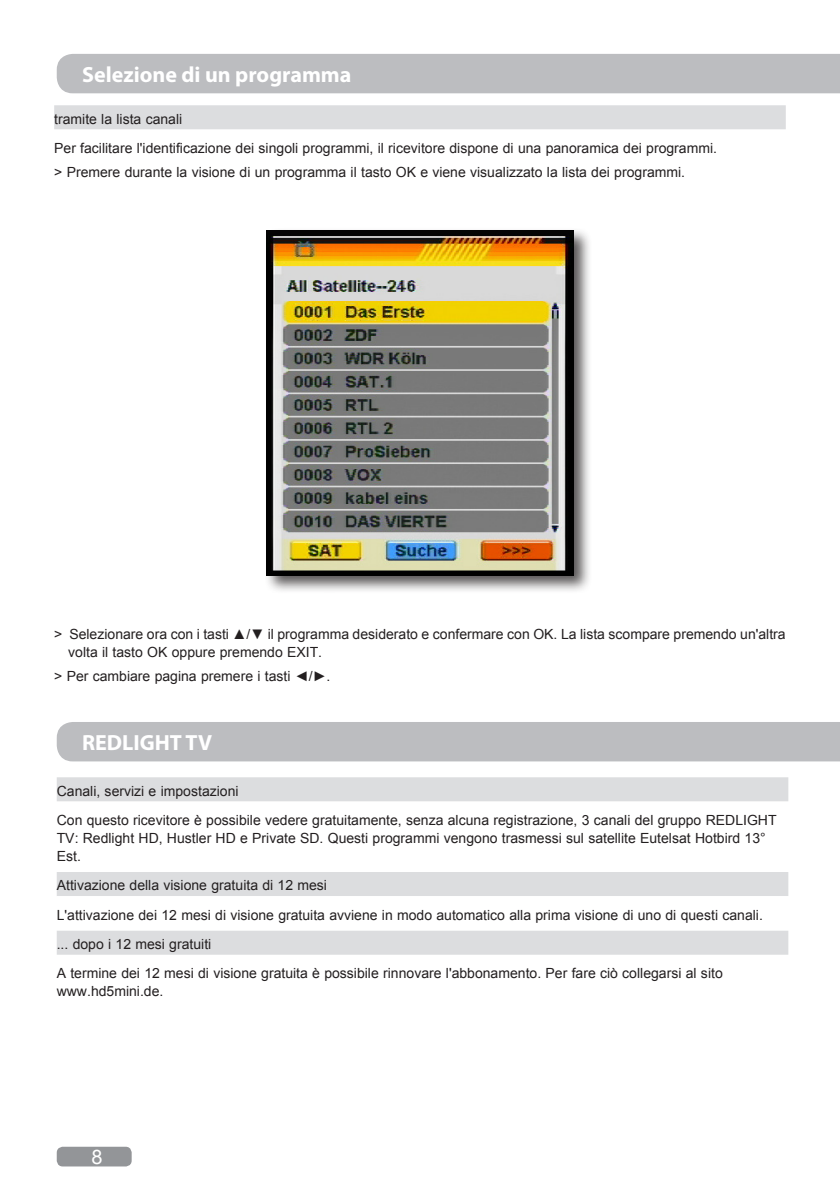
<style>
.page{position:relative;width:840px;height:1191px;background:#fff}
.page>*{position:absolute;margin:0;border:0;box-sizing:border-box;transform-origin:0 0}
.t1{font:700 22px "Myriad Pro";color:#fff}
.t2{font:20px "Arial";color:#fff}
.Über_Unterkapitel{font:14px/18px "Arial";color:#231f20}
</style>
<div class="page">
<div style="left:57px;top:1146px;width:75px;height:20px;background:#939598;border-radius:6px"></div>
<div style="left:57px;top:54px;width:782px;height:39px;background:#bcbdc0"></div>
<div style="left:57px;top:722px;width:782px;height:39px;background:#bcbdc0"></div>
<div style="left:54px;top:105px;width:731px;height:24px;background:#dcdddf"></div>
<div style="left:263px;top:227px;width:329px;height:367px;background:#231f20;opacity:.75"></div>
<img style="left:266px;top:230px;width:307px;height:345px">
<div style="left:57px;top:777px;width:730px;height:24px;background:#dcdddf"></div>
<div style="left:57px;top:872px;width:730px;height:24px;background:#dcdddf"></div>
<div style="left:57px;top:930px;width:730px;height:24px;background:#dcdddf"></div>
<p class="t1" style="left:82px;top:60px;width:271px">Selezione di un programma</p>
<p class="Über_Unterkapitel" style="left:54px;top:110px;width:129px">tramite la lista canali</p>
<p class="Über_Unterkapitel" style="left:54px;top:139px;width:664px">Per facilitare l'identificazione dei singoli programmi, il ricevitore dispone di una panoramica dei programmi.</p>
<p class="Über_Unterkapitel" style="left:54px;top:163px;width:632px">&gt; Premere durante la visione di un programma il tasto OK e viene visualizzato la lista dei programmi.</p>
<p class="Über_Unterkapitel" style="left:68px;top:625px;width:718px;text-indent:-14px">&gt; Selezionare ora con i tasti ▲/▼ il programma desiderato e confermare con OK. La lista scompare premendo un'altra volta il tasto OK oppure premendo EXIT.</p>
<p class="Über_Unterkapitel" style="left:54px;top:667px;width:277px">&gt; Per cambiare pagina premere i tasti ◄/►.</p>
<p class="t1" style="left:82px;top:728px;width:132px">REDLIGHT TV</p>
<p class="Über_Unterkapitel" style="left:57px;top:782px;width:183px">Canali, servizi e impostazioni</p>
<p class="Über_Unterkapitel" style="left:57px;top:811px;width:721px">Con questo ricevitore è possibile vedere gratuitamente, senza alcuna registrazione, 3 canali del gruppo REDLIGHT<br>TV: Redlight HD, Hustler HD e Private SD. Questi programmi vengono trasmessi sul satellite Eutelsat Hotbird 13°<br>Est.</p>
<p class="Über_Unterkapitel" style="left:57px;top:876px;width:272px">Attivazione della visione gratuita di 12 mesi</p>
<p class="Über_Unterkapitel" style="left:57px;top:906px;width:707px">L'attivazione dei 12 mesi di visione gratuita avviene in modo automatico alla prima visione di uno di questi canali.</p>
<p class="Über_Unterkapitel" style="left:57px;top:935px;width:156px">... dopo i 12 mesi gratuiti</p>
<p class="Über_Unterkapitel" style="left:57px;top:964px;width:667px">A termine dei 12 mesi di visione gratuita è possibile rinnovare l'abbonamento. Per fare ciò collegarsi al sito www.hd5mini.de.</p>
<h2 class="t2" style="left:91px;top:1143px;width:13px">8</h2>
</div>
